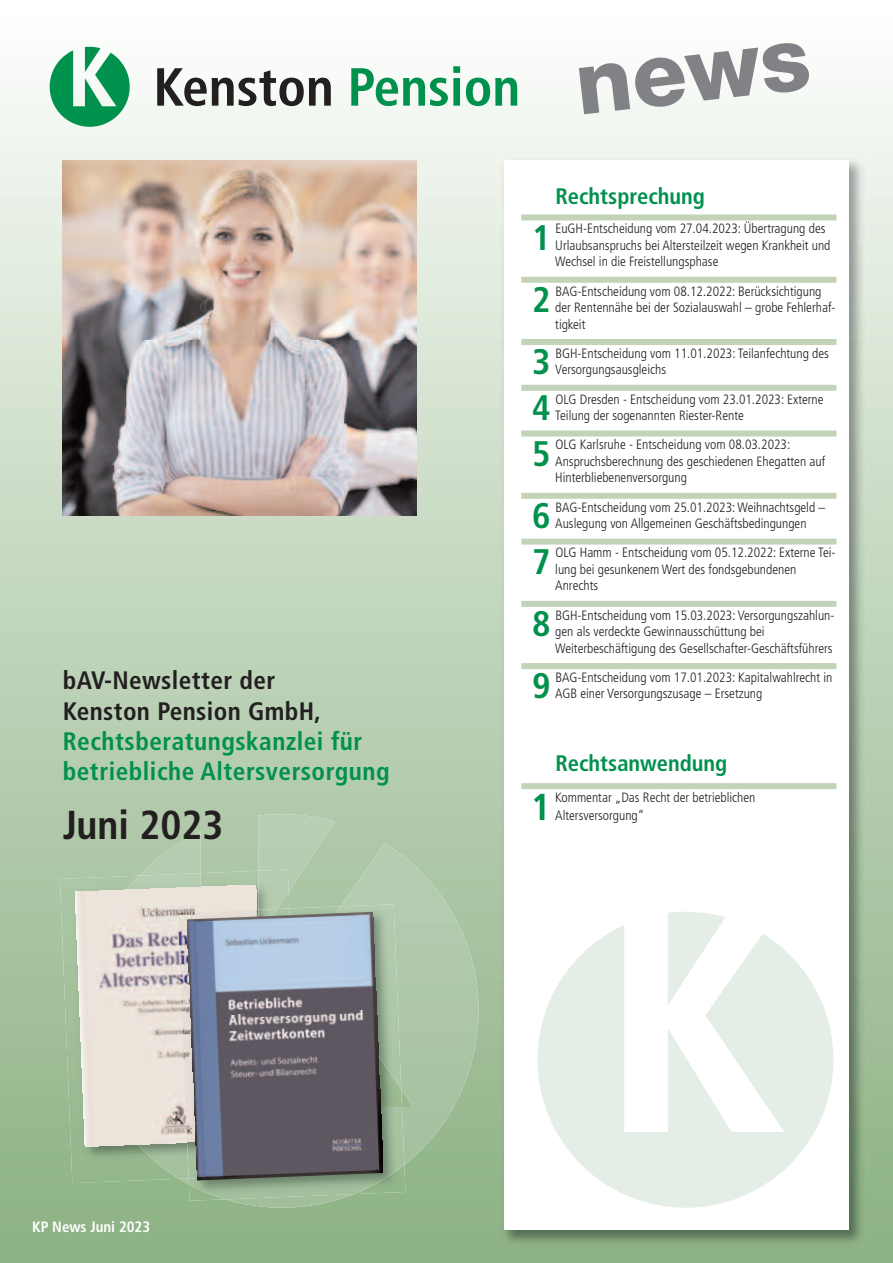
<style>
.page{position:relative;width:893px;height:1263px;background:#fff}
.page>*{position:absolute;margin:0;border:0;box-sizing:border-box;transform-origin:0 0}
.t1{font:800 89.55px "Helvetica Neue";color:#808285}
.t2{font:700 condensed 53.55px "Frutiger";color:#231f20}
.t3{font:700 condensed 40.35px "Frutiger";color:#231f20}
.t4{font:700 condensed 37.5px "Frutiger";color:#00914d}
.t5{font:700 condensed 35.55px "Frutiger";color:#00914d}
.t6{font:700 condensed 25.2px/30.3px "Frutiger";letter-spacing:.02em;color:#00914d}
.t7{font:700 condensed 25.2px/30.3px "Frutiger";letter-spacing:.015em;color:#231f20}
.t8{font:700 condensed 22.5px "Frutiger";color:#00914d}
.t9{font:700 condensed 15px "Frutiger";color:#fff}
.t10{font:300 condensed 13.5px/16.5px "Frutiger";color:#231f20}
.s1{color:#00914d}
</style>
<div class="page">
<img style="left:0;top:46px;width:893px;height:1217px">
<img style="left:498px;top:154px;width:370px;height:1095px">
<div style="left:504px;top:161px;width:345px;height:1069px;background:#fff"></div>
<img style="left:258px;top:814px;width:77px;height:78px">
<img style="left:385px;top:843px;width:94px;height:322px">
<img style="left:225px;top:1199px;width:129px;height:9px">
<svg style="left:179px;top:1179px;width:10px;height:5px"></svg>
<img style="left:139px;top:832px;width:61px;height:41px">
<svg style="left:50px;top:47px;width:80px;height:80px"></svg>
<img style="left:62px;top:161px;width:354px;height:354px">
<img style="left:60px;top:876px;width:119px;height:307px">
<img style="left:258px;top:869px;width:31px;height:39px">
<img style="left:85px;top:873px;width:181px;height:306px">
<img style="left:76px;top:885px;width:190px;height:261px">
<img style="left:404px;top:1165px;width:1px;height:29px">
<img style="left:189px;top:1199px;width:36px;height:2px">
<img style="left:308px;top:904px;width:93px;height:123px">
<img style="left:189px;top:1027px;width:215px;height:172px">
<img style="left:258px;top:909px;width:20px;height:3px">
<img style="left:178px;top:910px;width:88px;height:232px">
<img style="left:187px;top:912px;width:187px;height:40px">
<img style="left:189px;top:944px;width:186px;height:41px">
<img style="left:190px;top:977px;width:186px;height:40px">
<img style="left:191px;top:1010px;width:187px;height:40px">
<img style="left:193px;top:1042px;width:186px;height:40px">
<img style="left:194px;top:1075px;width:186px;height:40px">
<img style="left:195px;top:1107px;width:187px;height:41px">
<img style="left:197px;top:1140px;width:186px;height:40px">
<svg style="left:668px;top:912px;width:57px;height:13px"></svg>
<svg style="left:537px;top:925px;width:296px;height:283px;fill:#e4eee6"></svg>
<div style="left:521px;top:214px;width:315px;height:6px;background:#c2d3b9"></div>
<div style="left:521px;top:277px;width:315px;height:6px;background:#c2d3b9"></div>
<div style="left:521px;top:339px;width:315px;height:6px;background:#c2d3b9"></div>
<div style="left:521px;top:385px;width:315px;height:6px;background:#c2d3b9"></div>
<div style="left:521px;top:430px;width:315px;height:6px;background:#c2d3b9"></div>
<div style="left:521px;top:493px;width:315px;height:6px;background:#c2d3b9"></div>
<div style="left:521px;top:538px;width:315px;height:6px;background:#c2d3b9"></div>
<div style="left:521px;top:601px;width:315px;height:6px;background:#c2d3b9"></div>
<div style="left:521px;top:663px;width:315px;height:6px;background:#c2d3b9"></div>
<div style="left:521px;top:783px;width:315px;height:6px;background:#c2d3b9"></div>
<h2 class="t2" style="left:153px;top:65px;width:368px">Kenston <span class="s1">Pension</span></h2>
<h1 class="t1" style="left:571px;top:52px;width:237px;rotate:-7deg">news</h1>
<h3 class="t7" style="left:63px;top:667px;width:260px">bAV-Newsletter der<br>Kenston Pension GmbH,</h3>
<h3 class="t6" style="left:63px;top:728px;width:328px">Rechtsberatungskanzlei für betriebliche Altersversorgung</h3>
<h3 class="t3" style="left:63px;top:809px;width:162px">Juni 2023</h3>
<h3 class="t8" style="left:555px;top:187px;width:151px">Rechtsprechung</h3>
<h3 class="t5" style="left:532px;top:223px;width:20px">1</h3>
<p class="t10" style="left:555px;top:221px;width:277px">EuGH-Entscheidung vom 27.04.2023: Übertragung des<br>Urlaubsanspruchs bei Altersteilzeit wegen Krankheit und<br>Wechsel in die Freistellungsphase</p>
<h3 class="t5" style="left:532px;top:285px;width:20px">2</h3>
<p class="t10" style="left:555px;top:284px;width:282px">BAG-Entscheidung vom 08.12.2022: Berücksichtigung der Rentennähe bei der Sozialauswahl – grobe Fehlerhaf&shy;tigkeit</p>
<h3 class="t5" style="left:532px;top:348px;width:20px">3</h3>
<p class="t10" style="left:555px;top:346px;width:275px">BGH-Entscheidung vom 11.01.2023: Teilanfechtung des<br>Versorgungsausgleichs</p>
<h3 class="t5" style="left:532px;top:393px;width:20px">4</h3>
<p class="t10" style="left:555px;top:392px;width:270px">OLG Dresden - Entscheidung vom 23.01.2023: Externe<br>Teilung der sogenannten Riester-Rente</p>
<h3 class="t5" style="left:532px;top:439px;width:20px">5</h3>
<p class="t10" style="left:555px;top:437px;width:271px">OLG Karlsruhe - Entscheidung vom 08.03.2023:<br>Anspruchsberechnung des geschiedenen Ehegatten auf<br>Hinterbliebenenversorgung</p>
<h3 class="t5" style="left:532px;top:501px;width:20px">6</h3>
<p class="t10" style="left:555px;top:500px;width:272px">BAG-Entscheidung vom 25.01.2023:Weihnachtsgeld –<br>Auslegung von Allgemeinen Geschäftsbedingungen</p>
<h3 class="t5" style="left:532px;top:547px;width:20px">7</h3>
<p class="t10" style="left:555px;top:545px;width:282px">OLG Hamm - Entscheidung vom 05.12.2022: Externe Tei&shy;lung bei gesunkenem Wert des fondsgebundenen<br>Anrechts</p>
<h3 class="t5" style="left:532px;top:609px;width:20px">8</h3>
<p class="t10" style="left:555px;top:608px;width:281px">BGH-Entscheidung vom 15.03.2023: Versorgungszahlun&shy;gen als verdeckte Gewinnausschüttung bei<br>Weiterbeschäftigung des Gesellschafter-Geschäftsführers</p>
<h3 class="t5" style="left:532px;top:672px;width:20px">9</h3>
<p class="t10" style="left:555px;top:670px;width:279px">BAG-Entscheidung vom 17.01.2023: Kapitalwahlrecht in<br>AGB einer Versorgungszusage – Ersetzung</p>
<h3 class="t8" style="left:555px;top:754px;width:173px">Rechtsanwendung</h3>
<h3 class="t4" style="left:531px;top:792px;width:21px">1</h3>
<p class="t10" style="left:555px;top:789px;width:202px;line-height:18px">Kommentar „Das Recht der betrieblichen<br>Altersversorgung“</p>
<p class="t9" style="left:32px;top:1221px;width:120px">KP News Juni 2023</p>
</div>
